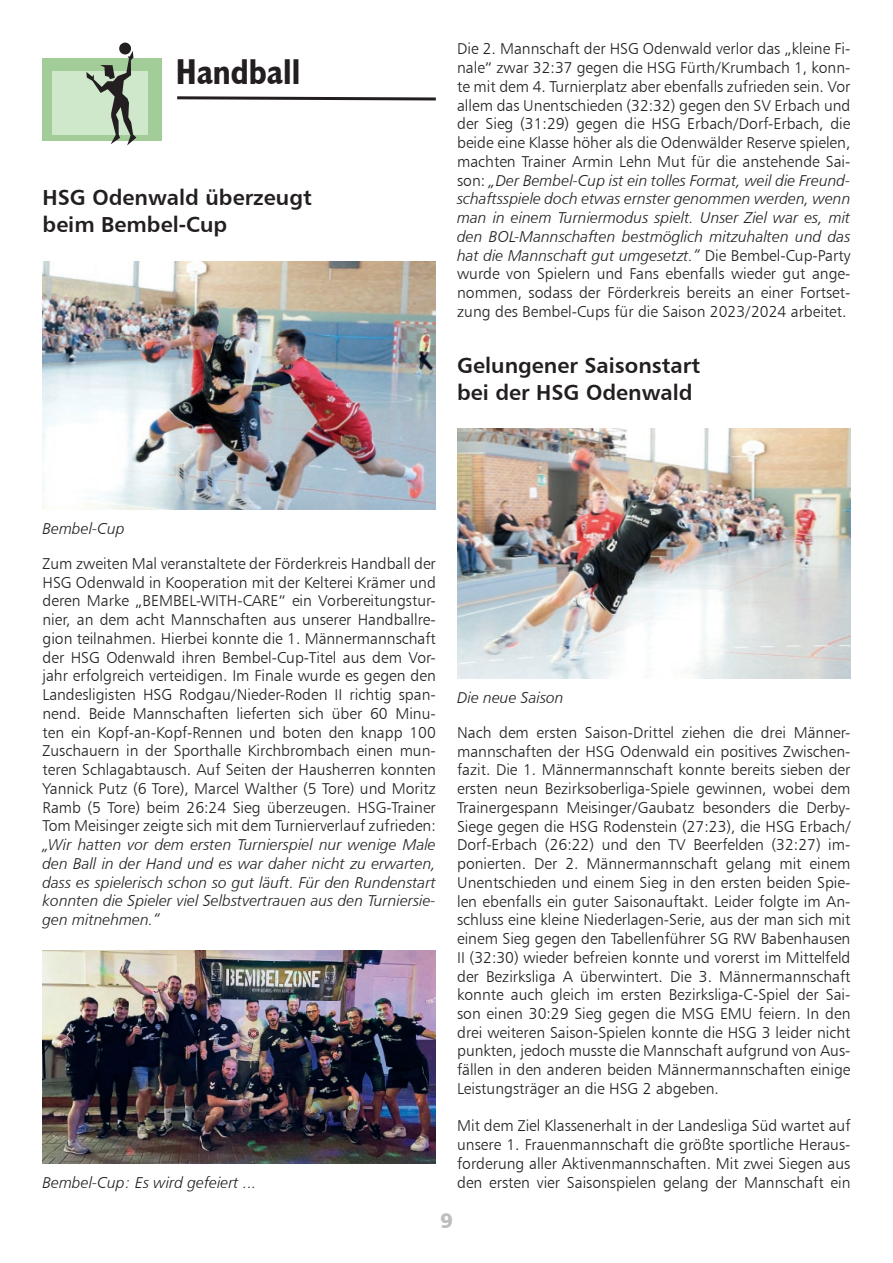
<style>
.page{position:relative;width:893px;height:1263px;background:#fff}
.page>*{position:absolute;margin:0;border:0;box-sizing:border-box;transform-origin:0 0}
.t1{font:700 condensed 36px "Humanist 521 BT";color:#231f20}
.t2{font:21.75px/27px "Humanist 777 BT Bold B";color:#231f20}
.t3{font:21px "Humanist 777 BT Black B";color:#bcbdc0}
.t4{font:15.75px/18.8px "Humanist 777 BT Light B";color:#231f20;text-align:justify}
.t5{font:15.75px/18.8px "Humanist 777 BT Light Italic B";color:#231f20;text-align:justify}
.s1{font-family:"Humanist 777 BT Light B"}
</style>
<div class="page">
<div style="left:43px;top:59px;width:119px;height:82px;background:#a2cd99"></div>
<div style="left:52px;top:71px;width:96px;height:64px;background:#cfe7ca"></div>
<svg style="left:86px;top:43px;width:50px;height:102px"></svg>
<svg style="left:177px;top:96px;width:259px;height:5px"></svg>
<img style="left:43px;top:261px;width:393px;height:248px">
<img style="left:43px;top:950px;width:393px;height:213px">
<img style="left:457px;top:428px;width:393px;height:250px">
<h1 class="t1" style="left:176px;top:49px;width:126px">Handball</h1>
<h2 class="t2" style="left:43px;top:184px;width:271px">HSG Odenwald überzeugt beim Bembel-Cup</h2>
<p class="t4" style="left:457px;top:39px;width:395px">Die 2. Mannschaft der HSG Odenwald verlor das „kleine Fi&shy;nale“ zwar 32:37 gegen die HSG Fürth/Krumbach 1, konn&shy;te mit dem 4. Turnierplatz aber ebenfalls zufrieden sein. Vor allem das Unentschieden (32:32) gegen den SV Erbach und der Sieg (31:29) gegen die HSG Erbach/Dorf-Erbach, die beide eine Klasse höher als die Odenwälder Reserve spielen, machten Trainer Armin Lehn Mut für die anstehende Sai-</p>
<p class="t5" style="left:457px;top:170px;width:395px"><span class="s1">son:</span> „Der Bembel-Cup ist ein tolles Format, weil die Freund&shy;schaftsspiele doch etwas ernster genommen werden, wenn man in einem Turniermodus spielt. Unser Ziel war es, mit den BOL-Mannschaften bestmöglich mitzuhalten und das hat die Mannschaft gut umgesetzt.“ <span class="s1">Die Bembel-Cup-Party</span></p>
<p class="t4" style="left:457px;top:264px;width:395px">wurde von Spielern und Fans ebenfalls wieder gut ange&shy;nommen, sodass der Förderkreis bereits an einer Fortset&shy;zung des Bembel-Cups für die Saison 2023/2024 arbeitet.</p>
<h2 class="t2" style="left:457px;top:352px;width:245px">Gelungener Saisonstart bei der HSG Odenwald</h2>
<p class="t5" style="left:43px;top:519px;width:84px">Bembel-Cup</p>
<p class="t4" style="left:43px;top:554px;width:395px">Zum zweiten Mal veranstaltete der Förderkreis Handball der HSG Odenwald in Kooperation mit der Kelterei Krämer und deren Marke „BEMBEL-WITH-CARE“ ein Vorbereitungstur&shy;nier, an dem acht Mannschaften aus unserer Handballre&shy;gion teilnahmen. Hierbei konnte die 1. Männermannschaft der HSG Odenwald ihren Bembel-Cup-Titel aus dem Vor&shy;jahr erfolgreich verteidigen. Im Finale wurde es gegen den Landesligisten HSG Rodgau/Nieder-Roden II richtig span&shy;nend. Beide Mannschaften lieferten sich über 60 Minu&shy;ten ein Kopf-an-Kopf-Rennen und boten den knapp 100<br>Zuschauern in der Sporthalle Kirchbrombach einen mun&shy;teren Schlagabtausch. Auf Seiten der Hausherren konnten Yannick Putz (6 Tore), Marcel Walther (5 Tore) und Moritz Ramb (5 Tore) beim 26:24 Sieg überzeugen. HSG-Trainer Tom Meisinger zeigte sich mit dem Turnierverlauf zufrieden:</p>
<p class="t5" style="left:43px;top:835px;width:395px">„Wir hatten vor dem ersten Turnierspiel nur wenige Male den Ball in der Hand und es war daher nicht zu erwarten, dass es spielerisch schon so gut läuft. Für den Rundenstart konnten die Spieler viel Selbstvertrauen aus den Turniersie&shy;gen mitnehmen.“</p>
<p class="t5" style="left:43px;top:1172px;width:215px">Bembel-Cup: Es wird gefeiert ...</p>
<p class="t5" style="left:457px;top:688px;width:108px">Die neue Saison</p>
<p class="t4" style="left:457px;top:723px;width:395px">Nach dem ersten Saison-Drittel ziehen die drei Männer&shy;mannschaften der HSG Odenwald ein positives Zwischen&shy;fazit. Die 1. Männermannschaft konnte bereits sieben der ersten neun Bezirksoberliga-Spiele gewinnen, wobei dem Trainergespann Meisinger/Gaubatz besonders die Derby-Siege gegen die HSG Rodenstein (27:23), die HSG Erbach/ Dorf-Erbach (26:22) und den TV Beerfelden (32:27) im&shy;ponierten. Der 2. Männermannschaft gelang mit einem Unentschieden und einem Sieg in den ersten beiden Spie&shy;len ebenfalls ein guter Saisonauftakt. Leider folgte im An&shy;schluss eine kleine Niederlagen-Serie, aus der man sich mit einem Sieg gegen den Tabellenführer SG RW Babenhausen II (32:30) wieder befreien konnte und vorerst im Mittelfeld der Bezirksliga A überwintert. Die 3. Männermannschaft konnte auch gleich im ersten Bezirksliga-C-Spiel der Sai&shy;son einen 30:29 Sieg gegen die MSG EMU feiern. In den drei weiteren Saison-Spielen konnte die HSG 3 leider nicht punkten, jedoch musste die Mannschaft aufgrund von Aus&shy;fällen in den anderen beiden Männermannschaften einige Leistungsträger an die HSG 2 abgeben.</p>
<p class="t4" style="left:457px;top:1116px;width:395px">Mit dem Ziel Klassenerhalt in der Landesliga Süd wartet auf unsere 1. Frauenmannschaft die größte sportliche Heraus&shy;forderung aller Aktivenmannschaften. Mit zwei Siegen aus den ersten vier Saisonspielen gelang der Mannschaft ein</p>
<h3 class="t3" style="left:440px;top:1207px;width:14px">9</h3>
</div>
